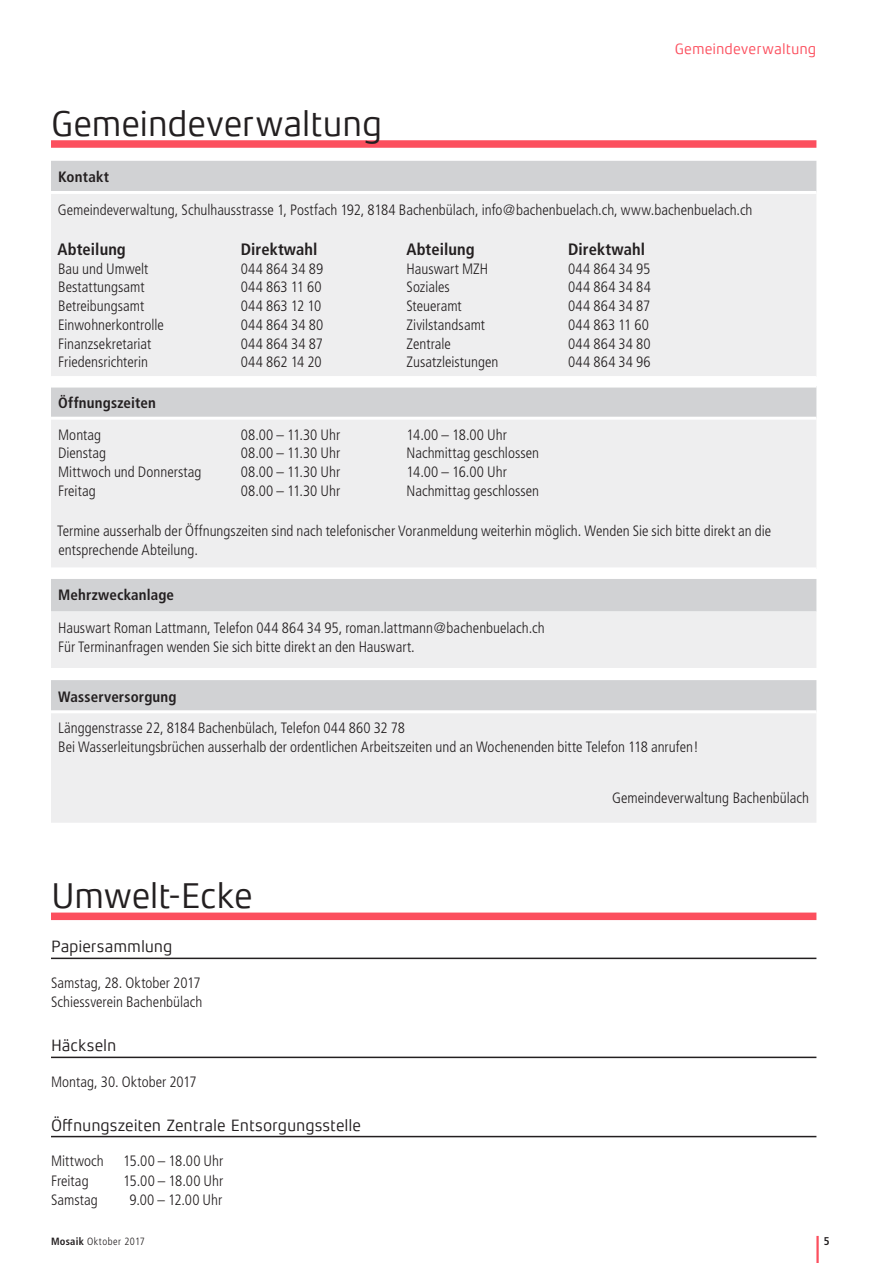
<style>
.page{position:relative;width:893px;height:1263px;background:#fff}
.page>*{position:absolute;margin:0;border:0;box-sizing:border-box;transform-origin:0 0}
.t1{font:36px "Xenois Sans Pro";letter-spacing:-.015em;color:#231f20}
.t2{font:16.5px "Xenois Sans Pro";letter-spacing:-.01em;color:#231f20}
.t3{font:700 condensed 16.5px "Frutiger";letter-spacing:.005em;color:#231f20}
.t4{font:300 condensed 15px/18.8px "Frutiger";color:#231f20}
.t5{font:700 condensed 15px "Frutiger";letter-spacing:.01em;color:#231f20}
.t6{font:15px "Xenois Sans Pro";letter-spacing:-.005em;color:#fc4f5e}
.t7{font:300 condensed 15px "Frutiger";letter-spacing:.02em;color:#231f20}
.t8{font:700 condensed 11.25px "Frutiger";color:#231f20}
.t9{font:300 condensed 10.5px "Frutiger";letter-spacing:.045em;color:#231f20}
.s1{font-weight:700}
</style>
<div class="page">
<hr style="left:816px;top:1236px;width:3px;height:27px;background:#fc4f5e">
<div style="left:51px;top:579px;width:765px;height:32px;background:#d1d2d4"></div>
<svg style="left:51px;top:611px;width:765px;height:212px;fill:#eeeeef"></svg>
<div style="left:51px;top:668px;width:765px;height:12px;background:#fff"></div>
<hr style="left:51px;top:710px;width:765px;height:3px;background:#fff">
<div style="left:51px;top:140px;width:765px;height:8px;background:#fc4f5e"></div>
<div style="left:51px;top:161px;width:765px;height:30px;background:#d1d2d4"></div>
<svg style="left:51px;top:194px;width:765px;height:373px;fill:#eeeeef"></svg>
<div style="left:51px;top:377px;width:765px;height:9px;background:#fff"></div>
<hr style="left:51px;top:376px;width:765px;height:3px;background:#fff">
<hr style="left:51px;top:385px;width:765px;height:3px;background:#fff">
<hr style="left:51px;top:417px;width:765px;height:3px;background:#fff">
<div style="left:51px;top:912px;width:765px;height:8px;background:#fc4f5e"></div>
<hr style="left:51px;top:957px;width:765px;height:2px;background:#231f20">
<hr style="left:51px;top:1056px;width:765px;height:2px;background:#231f20">
<hr style="left:51px;top:1136px;width:765px;height:1px;background:#231f20">
<p class="t6" style="left:675px;top:40px;width:143px">Gemeindeverwaltung</p>
<h1 class="t1" style="left:51px;top:103px;width:333px">Gemeindeverwaltung</h1>
<p class="t5" style="left:58px;top:168px;width:52px">Kontakt</p>
<p class="t4" style="left:58px;top:201px;width:696px">Gemeindeverwaltung, Schulhausstrasse 1, Postfach 192, 8184 Bachenbülach, info@bachenbuelach.ch, www.bachenbuelach.ch</p>
<p class="t3" style="left:58px;top:239px;width:70px">Abteilung</p>
<p class="t3" style="left:241px;top:239px;width:78px">Direktwahl</p>
<p class="t3" style="left:406px;top:239px;width:70px">Abteilung</p>
<p class="t3" style="left:568px;top:239px;width:78px">Direktwahl</p>
<p class="t4" style="left:58px;top:259px;width:92px">Bau und Umwelt</p>
<p class="t4" style="left:241px;top:259px;width:84px">044 864 34 89</p>
<p class="t4" style="left:406px;top:259px;width:83px">Hauswart MZH</p>
<p class="t4" style="left:568px;top:259px;width:84px">044 864 34 95</p>
<p class="t4" style="left:58px;top:278px;width:88px">Bestattungsamt</p>
<p class="t4" style="left:241px;top:278px;width:82px">044 863 11 60</p>
<p class="t4" style="left:406px;top:278px;width:45px">Soziales</p>
<p class="t7" style="left:568px;top:279px;width:84px">044 864 34 84</p>
<p class="t4" style="left:58px;top:297px;width:88px">Betreibungsamt</p>
<p class="t4" style="left:241px;top:297px;width:82px">044 863 12 10</p>
<p class="t4" style="left:406px;top:297px;width:57px">Steueramt</p>
<p class="t4" style="left:568px;top:297px;width:84px">044 864 34 87</p>
<p class="t4" style="left:58px;top:315px;width:107px">Einwohnerkontrolle</p>
<p class="t4" style="left:241px;top:315px;width:84px">044 864 34 80</p>
<p class="t4" style="left:406px;top:315px;width:80px">Zivilstandsamt</p>
<p class="t4" style="left:568px;top:315px;width:82px">044 863 11 60</p>
<p class="t4" style="left:58px;top:334px;width:95px">Finanzsekretariat</p>
<p class="t4" style="left:241px;top:334px;width:84px">044 864 34 87</p>
<p class="t4" style="left:406px;top:334px;width:46px">Zentrale</p>
<p class="t4" style="left:568px;top:334px;width:84px">044 864 34 80</p>
<p class="t4" style="left:58px;top:353px;width:91px">Friedensrichterin</p>
<p class="t4" style="left:241px;top:353px;width:83px">044 862 14 20</p>
<p class="t4" style="left:406px;top:353px;width:93px">Zusatzleistungen</p>
<p class="t4" style="left:568px;top:353px;width:84px">044 864 34 96</p>
<p class="t5" style="left:58px;top:393px;width:99px">Öffnungszeiten</p>
<p class="t4" style="left:58px;top:425px;width:45px">Montag</p>
<p class="t4" style="left:241px;top:425px;width:101px">08.00 – 11.30 Uhr</p>
<p class="t4" style="left:406px;top:425px;width:102px">14.00 – 18.00 Uhr</p>
<p class="t4" style="left:58px;top:444px;width:50px">Dienstag</p>
<p class="t4" style="left:241px;top:444px;width:101px">08.00 – 11.30 Uhr</p>
<p class="t4" style="left:406px;top:444px;width:134px">Nachmittag geschlossen</p>
<p class="t4" style="left:58px;top:463px;width:145px">Mittwoch und Donnerstag</p>
<p class="t4" style="left:241px;top:463px;width:101px">08.00 – 11.30 Uhr</p>
<p class="t4" style="left:406px;top:463px;width:102px">14.00 – 16.00 Uhr</p>
<p class="t4" style="left:58px;top:482px;width:39px">Freitag</p>
<p class="t4" style="left:241px;top:482px;width:101px">08.00 – 11.30 Uhr</p>
<p class="t4" style="left:406px;top:482px;width:134px">Nachmittag geschlossen</p>
<p class="t4" style="left:57px;top:522px;width:716px">Termine ausserhalb der Öffnungszeiten sind nach telefonischer Voranmeldung weiterhin möglich. Wenden Sie sich bitte direkt an die entsprechende Abteilung.</p>
<p class="t5" style="left:58px;top:586px;width:117px">Mehrzweckanlage</p>
<p class="t4" style="left:58px;top:619px;width:488px">Hauswart Roman Lattmann, Telefon 044 864 34 95, roman.lattmann@bachenbuelach.ch<br>Für Terminanfragen wenden Sie sich bitte direkt an den Hauswart.</p>
<p class="t5" style="left:58px;top:687px;width:120px">Wasserversorgung</p>
<p class="t4" style="left:58px;top:719px;width:642px">Länggenstrasse 22, 8184 Bachenbülach, Telefon 044 860 32 78<br>Bei Wasserleitungsbrüchen ausserhalb der ordentlichen Arbeitszeiten und an Wochenenden bitte Telefon 118 anrufen!</p>
<p class="t4" style="left:612px;top:789px;width:198px">Gemeindeverwaltung Bachenbülach</p>
<h1 class="t1" style="left:51px;top:876px;width:203px">Umwelt-Ecke</h1>
<p class="t2" style="left:51px;top:937px;width:123px">Papiersammlung</p>
<p class="t4" style="left:51px;top:973px;width:153px;line-height:19.8px">Samstag, 28. Oktober 2017<br>Schiessverein Bachenbülach</p>
<p class="t2" style="left:51px;top:1036px;width:67px">Häckseln</p>
<p class="t4" style="left:51px;top:1072px;width:147px">Montag, 30. Oktober 2017</p>
<p class="t2" style="left:51px;top:1115px;width:311px">Öffnungszeiten Zentrale Entsorgungsstelle</p>
<p class="t4" style="left:51px;top:1151px;width:54px">Mittwoch</p>
<p class="t4" style="left:123px;top:1151px;width:102px">15.00 – 18.00 Uhr</p>
<p class="t4" style="left:51px;top:1171px;width:39px">Freitag</p>
<p class="t4" style="left:123px;top:1171px;width:102px">15.00 – 18.00 Uhr</p>
<p class="t4" style="left:51px;top:1191px;width:48px">Samstag</p>
<p class="t4" style="left:129px;top:1191px;width:94px">9.00 – 12.00 Uhr</p>
<p class="t9" style="left:51px;top:1235px;width:95px"><span class="s1">Mosaik</span> Oktober 2017</p>
<p class="t8" style="left:824px;top:1234px;width:7px">5</p>
</div>
